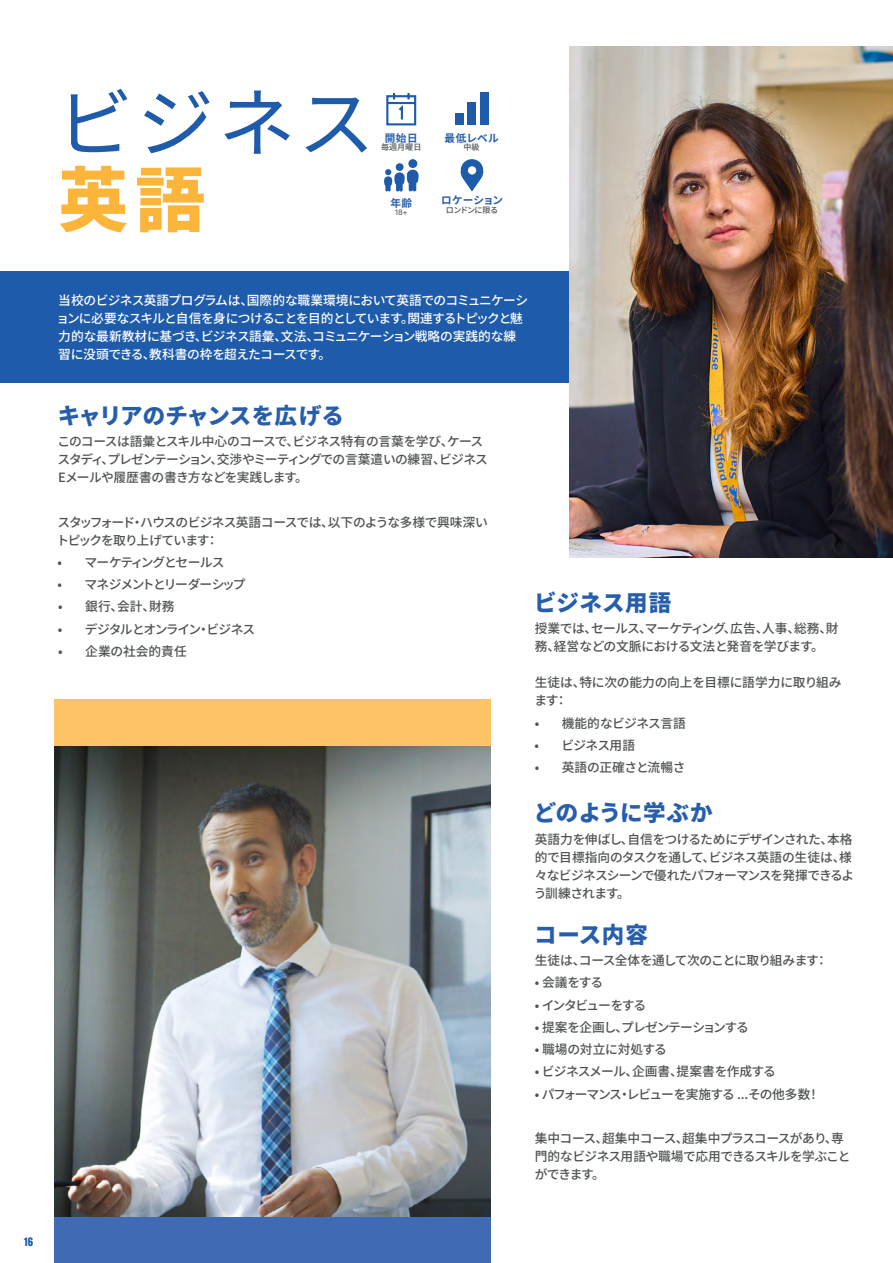
<style>
.page{position:relative;width:893px;height:1263px;background:#fff}
.page>*{position:absolute;margin:0;border:0;box-sizing:border-box;transform-origin:0 0}
.t1{font:75px "Source Han Sans JP";color:#1e5baa}
.t2{font:800 70.05px "Source Han Sans JP";color:#fcb53b}
.t3{font:800 22.5px "Source Han Sans JP";letter-spacing:.01em;color:#275eac}
.t4{font:800 22.5px "Source Han Sans JP";letter-spacing:-.03em;color:#275eac}
.t5{font:500 12.75px/18px "Source Han Sans JP";letter-spacing:-.055em;color:#4f5252}
.t6{font:500 12.75px/18px "Source Han Sans JP";letter-spacing:-.045em;color:#fff}
.t7{font:500 12.75px/18px "Source Han Sans JP";letter-spacing:-.035em;color:#4f5252}
.t8{font:500 12.75px "Source Han Sans JP";letter-spacing:-.08em;color:#4f5252}
.t9{font:500 12.75px/18px "Source Han Sans JP";letter-spacing:-.01em;color:#4f5252}
.t10{font:500 12.75px "Source Han Sans JP";letter-spacing:-.095em;color:#4f5252}
.t11{font:500 12.75px "Source Han Sans JP";letter-spacing:-.11em;color:#4f5252}
.t12{font:500 12.75px "Source Han Sans JP";letter-spacing:-.075em;color:#4f5252}
.t13{font:500 12.75px "Source Han Sans JP";letter-spacing:-.02em;color:#4f5252}
.t14{font:500 12.75px "Source Han Sans JP";letter-spacing:-.015em;color:#4f5252}
.t15{font:500 12.75px "Source Han Sans JP";letter-spacing:-.105em;color:#4f5252}
.t16{font:500 12.75px "Source Han Sans JP";color:#4f5252}
.t17{font:800 12px "Alternate Gothic Cond ATF";color:#1e5baa}
.t18{font:700 10.65px "Source Han Sans JP";letter-spacing:.02em;color:#275eac}
.t19{font:500 8.1px "Source Han Sans JP";letter-spacing:-.025em;color:#4f5252}
.t20{font:500 8.1px "Source Han Sans JP";letter-spacing:-.065em;color:#4f5252}
.t21{font:8.1px "Averta Std";color:#4f5252}
</style>
<div class="page">
<div style="left:0;top:272px;width:732px;height:111px;background:#1e5baa"></div>
<div style="left:54px;top:699px;width:436px;height:47px;background:#fdc365"></div>
<div style="left:54px;top:1216px;width:436px;height:47px;background:#406ab4"></div>
<svg style="left:386px;top:93px;width:31px;height:33px"></svg>
<div style="left:480px;top:92px;width:8px;height:32px;background:#1e5baa"></div>
<div style="left:467px;top:102px;width:9px;height:22px;background:#1e5baa"></div>
<div style="left:455px;top:113px;width:9px;height:11px;background:#1e5baa"></div>
<div style="left:396px;top:163px;width:8px;height:8px;background:#1e5baa;border-radius:50%"></div>
<div style="left:408px;top:159px;width:9px;height:9px;background:#1e5baa;border-radius:50%"></div>
<svg style="left:384px;top:169px;width:35px;height:23px"></svg>
<svg style="left:460px;top:159px;width:24px;height:33px"></svg>
<img style="left:54px;top:746px;width:436px;height:470px">
<img style="left:570px;top:47px;width:323px;height:510px">
<p class="t17" style="left:24px;top:1234px;width:10px">16</p>
<p class="t1" style="left:56px;top:81px;width:320px">ビジネス</p>
<p class="t2" style="left:58px;top:160px;width:149px">英語</p>
<p class="t18" style="left:385px;top:132px;width:34px">開始日</p>
<p class="t19" style="left:381px;top:143px;width:42px">毎週月曜日</p>
<p class="t18" style="left:390px;top:197px;width:23px">年齢</p>
<p class="t21" style="left:395px;top:208px;width:14px">18+</p>
<p class="t18" style="left:445px;top:132px;width:56px">最低レベル</p>
<p class="t19" style="left:464px;top:142px;width:18px">中級</p>
<p class="t18" style="left:441px;top:194px;width:64px">ロケーション</p>
<p class="t20" style="left:446px;top:205px;width:54px">ロンドンに限る</p>
<p class="t6" style="left:57px;top:291px;width:473px">当校のビジネス英語プログラムは、国際的な職業環境において英語でのコミュニケーションに必要なスキルと自信を身につけることを目的としています。関連するトピックと魅力的な最新教材に基づき、ビジネス語彙、文法、コミュニケーション戦略の実践的な練習に没頭できる、教科書の枠を超えたコースです。</p>
<p class="t4" style="left:58px;top:403px;width:287px">キャリアのチャンスを広げる</p>
<p class="t5" style="left:57px;top:433px;width:432px">このコースは語彙とスキル中心のコースで、ビジネス特有の言葉を学び、ケーススタディ、プレゼンテーション、交渉やミーティングでの言葉遣いの練習、ビジネス<br>Eメールや履歴書の書き方などを実践します。</p>
<p class="t5" style="left:56px;top:513px;width:433px">スタッフォード・ハウスのビジネス英語コースでは、以下のような多様で興味深いトピックを取り上げています：</p>
<p class="t12" style="left:58px;top:555px;width:168px">• マーケティングとセールス</p>
<p class="t11" style="left:58px;top:577px;width:190px">• マネジメントとリーダーシップ</p>
<p class="t5" style="left:58px;top:598px;width:118px">• 銀行、会計、財務</p>
<p class="t10" style="left:58px;top:622px;width:199px">• デジタルとオンライン・ビジネス</p>
<p class="t16" style="left:58px;top:644px;width:130px">• 企業の社会的責任</p>
<p class="t3" style="left:534px;top:590px;width:139px">ビジネス用語</p>
<p class="t7" style="left:535px;top:620px;width:305px">授業では、セールス、マーケティング、広告、人事、総務、財務、経営などの文脈における文法と発音を学びます。</p>
<p class="t9" style="left:534px;top:674px;width:309px">生徒は、特に次の能力の向上を目標に語学力に取り組みます：</p>
<p class="t5" style="left:535px;top:714px;width:153px">• 機能的なビジネス言語</p>
<p class="t5" style="left:534px;top:736px;width:102px">• ビジネス用語</p>
<p class="t13" style="left:535px;top:760px;width:152px">• 英語の正確さと流暢さ</p>
<p class="t3" style="left:534px;top:800px;width:180px">どのように学ぶか</p>
<p class="t5" style="left:534px;top:830px;width:322px">英語力を伸ばし、自信をつけるためにデザインされた、本格的で目標指向のタスクを通して、ビジネス英語の生徒は、様々なビジネスシーンで優れたパフォーマンスを発揮できるよう訓練されます。</p>
<p class="t3" style="left:534px;top:922px;width:115px">コース内容</p>
<p class="t5" style="left:535px;top:951px;width:295px">生徒は、コース全体を通して次のことに取り組みます：</p>
<p class="t5" style="left:535px;top:974px;width:70px">• 会議をする</p>
<p class="t15" style="left:535px;top:998px;width:113px">• インタビューをする</p>
<p class="t8" style="left:535px;top:1020px;width:216px">• 提案を企画し、プレゼンテーションする</p>
<p class="t14" style="left:535px;top:1042px;width:134px">• 職場の対立に対処する</p>
<p class="t5" style="left:535px;top:1063px;width:243px">• ビジネスメール、企画書、提案書を作成する</p>
<p class="t8" style="left:535px;top:1087px;width:287px">• パフォーマンス・レビューを実施する ...その他多数！</p>
<p class="t5" style="left:535px;top:1130px;width:317px">集中コース、超集中コース、超集中プラスコースがあり、専門的なビジネス用語や職場で応用できるスキルを学ぶことができます。</p>
</div>
